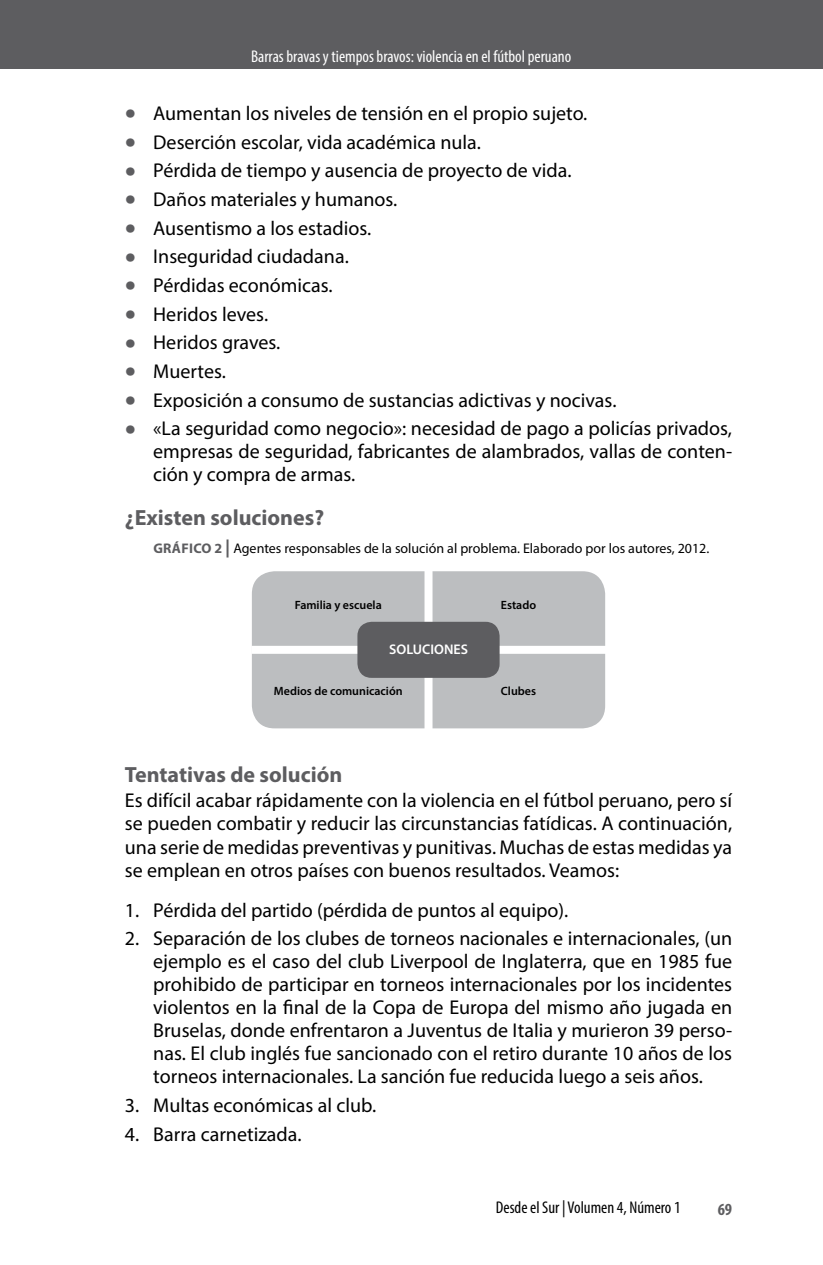
<style>
.page{position:relative;width:823px;height:1265px;background:#fff}
.page>*{position:absolute;margin:0;border:0;box-sizing:border-box;transform-origin:0 0}
.SUBTITULO{font:700 22px "Myriad Pro";color:#5d5d60}
.t1{font:20px/23px "Myriad Pro";color:#000;text-align:justify}
.PARRAFOS{font:condensed 17px "Myriad Pro";color:#fff}
.t2{font:condensed 17px "Myriad Pro";color:#000}
.t3{font:700 condensed 17px "Myriad Pro";color:#5d5d60}
.LEYENDAS{font:14px "Myriad Pro";color:#000}
.AUTOR{font:600 14px "Myriad Pro";color:#fff}
.AUTOR-2{font:600 12px "Myriad Pro";color:#000}
.s1{font-size:40px;color:#5d5d60}
.s2{font-weight:700;color:#5d5d60}
.s3{font-weight:700;font-size:18px;color:#5d5d60}
</style>
<div class="page">
<div style="left:0;top:0;width:822px;height:68px;background:#5d5d60"></div>
<div style="left:252px;top:571px;width:352px;height:157px;background:#bcbec0;border-radius:23px"></div>
<div style="left:424px;top:570px;width:8px;height:159px;background:#fff"></div>
<div style="left:251px;top:645px;width:354px;height:8px;background:#fff"></div>
<div style="left:357px;top:621px;width:142px;height:56px;background:#5d5d60;border-radius:14px"></div>
<p class="PARRAFOS" style="left:251px;top:46px;width:321px">Barras bravas y tiempos bravos: violencia en el fútbol peruano</p>
<p class="t1" style="left:125px;top:101px;width:464px"><span class="s1">•</span> Aumentan los niveles de tensión en el propio sujeto.</p>
<p class="t1" style="left:125px;top:130px;width:357px"><span class="s1">•</span> Deserción escolar, vida académica nula.</p>
<p class="t1" style="left:125px;top:159px;width:448px"><span class="s1">•</span> Pérdida de tiempo y ausencia de proyecto de vida.</p>
<p class="t1" style="left:125px;top:187px;width:274px"><span class="s1">•</span> Daños materiales y humanos.</p>
<p class="t1" style="left:125px;top:216px;width:248px"><span class="s1">•</span> Ausentismo a los estadios.</p>
<p class="t1" style="left:125px;top:245px;width:225px"><span class="s1">•</span> Inseguridad ciudadana.</p>
<p class="t1" style="left:125px;top:273px;width:209px"><span class="s1">•</span> Pérdidas económicas.</p>
<p class="t1" style="left:125px;top:302px;width:145px"><span class="s1">•</span> Heridos leves.</p>
<p class="t1" style="left:125px;top:331px;width:157px"><span class="s1">•</span> Heridos graves.</p>
<p class="t1" style="left:125px;top:359px;width:102px"><span class="s1">•</span> Muertes.</p>
<p class="t1" style="left:125px;top:388px;width:493px"><span class="s1">•</span> Exposición a consumo de sustancias adictivas y nocivas.</p>
<p class="t1" style="left:153px;top:417px;width:580px;text-indent:-28px"><span class="s1">•</span> «La seguridad como negocio»: necesidad de pago a policías privados, empresas de seguridad, fabricantes de alambrados, vallas de conten&shy;ción y compra de armas.</p>
<p class="SUBTITULO" style="left:125px;top:503px;width:201px">¿Existen soluciones?</p>
<p class="LEYENDAS" style="left:153px;top:540px;width:557px"><span class="s2">GRÁFICO 2</span> <span class="s3">|</span> Agentes responsables de la solución al problema. Elaborado por los autores, 2012.</p>
<p class="AUTOR-2" style="left:294px;top:597px;width:88px">Familia y escuela</p>
<p class="AUTOR" style="left:389px;top:640px;width:80px">SOLUCIONES</p>
<p class="AUTOR-2" style="left:274px;top:683px;width:130px">Medios de comunicación</p>
<p class="AUTOR-2" style="left:500px;top:597px;width:37px">Estado</p>
<p class="AUTOR-2" style="left:500px;top:683px;width:37px">Clubes</p>
<p class="SUBTITULO" style="left:125px;top:759px;width:219px">Tentativas de solución</p>
<p class="t1" style="left:125px;top:788px;width:608px">Es difícil acabar rápidamente con la violencia en el fútbol peruano, pero sí se pueden combatir y reducir las circunstancias fatídicas. A continuación, una serie de medidas preventivas y punitivas. Muchas de estas medidas ya se emplean en otros países con buenos resultados. Veamos:</p>
<p class="t1" style="left:125px;top:897px;width:444px">1. Pérdida del partido (pérdida de puntos al equipo).</p>
<p class="t1" style="left:153px;top:926px;width:580px;text-indent:-28px">2. Separación de los clubes de torneos nacionales e internacionales, (un ejemplo es el caso del club Liverpool de Inglaterra, que en 1985 fue prohibido de participar en torneos internacionales por los incidentes violentos en la final de la Copa de Europa del mismo año jugada en Bruselas, donde enfrentaron a Juventus de Italia y murieron 39 perso&shy;nas. El club inglés fue sancionado con el retiro durante 10 años de los torneos internacionales. La sanción fue reducida luego a seis años.</p>
<p class="t1" style="left:125px;top:1093px;width:253px">3. Multas económicas al club.</p>
<p class="t1" style="left:125px;top:1121px;width:178px">4. Barra carnetizada.</p>
<p class="t2" style="left:495px;top:1196px;width:186px">Desde el Sur | Volumen 4, Número 1</p>
<p class="t3" style="left:717px;top:1198px;width:16px">69</p>
</div>
